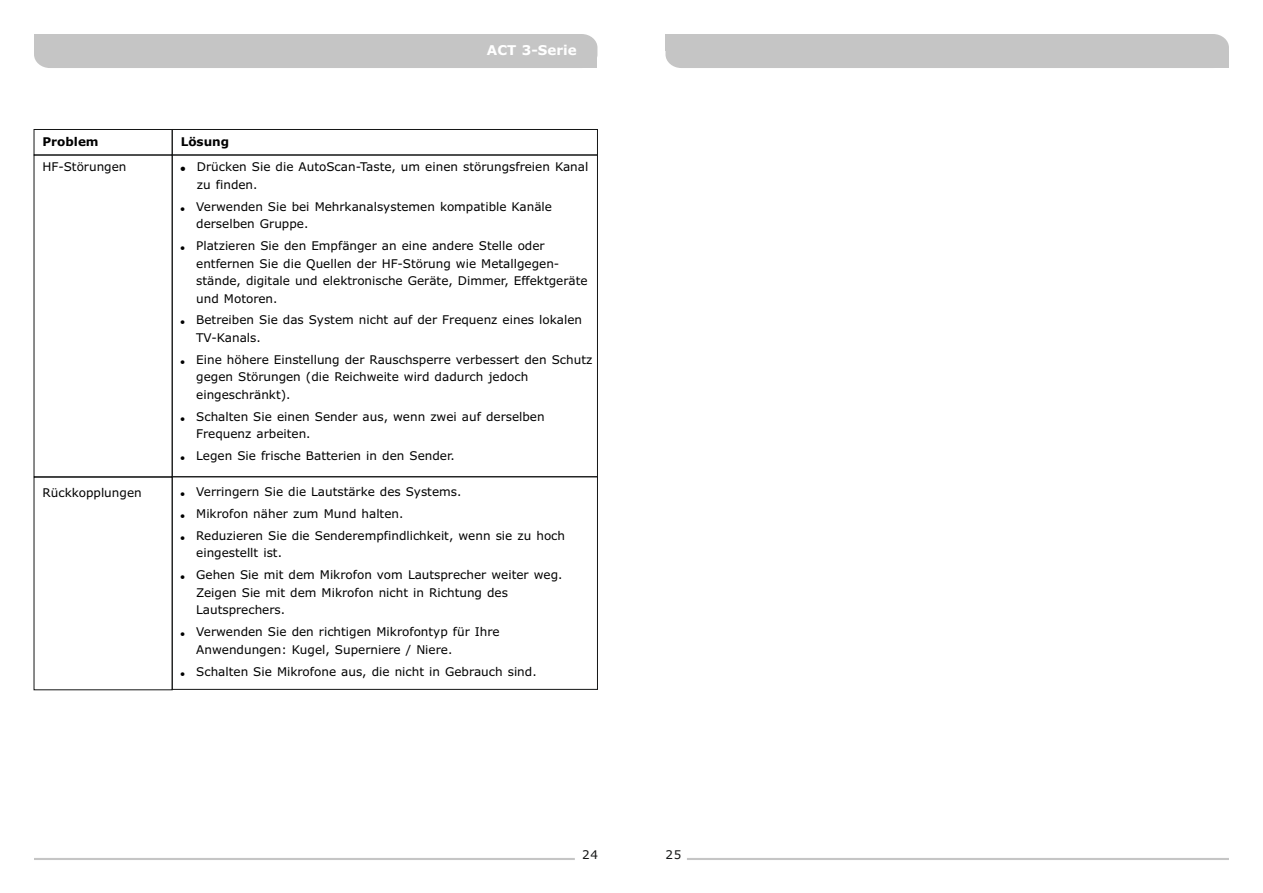
<style>
.page{position:relative;width:1263px;height:893px;background:#fff}
.page>*{position:absolute;margin:0;border:0;box-sizing:border-box;transform-origin:0 0}
.t1{font:700 13.5px "Verdana";color:#fff}
.t2{font:12px/17.5px "Verdana";color:#000}
.t3{font:700 12px "Verdana";color:#000}
.t4{font:12px "Verdana";color:#151616}
</style>
<div class="page">
<div style="left:665px;top:34px;width:564px;height:34px;background:#c5c5c5"></div>
<div style="left:665px;top:34px;width:273px;height:17px;background:#c5c5c5"></div>
<div style="left:938px;top:51px;width:291px;height:17px;background:#c5c5c5"></div>
<div style="left:34px;top:34px;width:563px;height:34px;background:#c5c5c5"></div>
<div style="left:34px;top:34px;width:272px;height:17px;background:#c5c5c5"></div>
<div style="left:306px;top:51px;width:291px;height:17px;background:#c5c5c5"></div>
<hr style="left:34px;top:858px;width:541px;height:2px;background:#c5c5c5">
<hr style="left:687px;top:858px;width:542px;height:2px;background:#c5c5c5">
<div style="left:34px;top:155px;width:139px;height:322px;border:1px solid #151616"></div>
<div style="left:34px;top:129px;width:139px;height:26px;border:1px solid #151616"></div>
<div style="left:172px;top:129px;width:426px;height:26px;border:1px solid #151616"></div>
<div style="left:172px;top:476px;width:426px;height:214px;border:1px solid #151616"></div>
<p class="t1" style="left:487px;top:44px;width:91px">ACT 3-Serie</p>
<p class="t3" style="left:43px;top:137px;width:58px">Problem</p>
<p class="t3" style="left:181px;top:137px;width:50px">Lösung</p>
<p class="t2" style="left:197px;top:159px;width:393px">Drücken Sie die AutoScan-Taste, um einen störungsfreien Kanal zu finden.</p>
<p class="t2" style="left:196px;top:199px;width:357px">Verwenden Sie bei Mehrkanalsystemen kompatible Kanäle derselben Gruppe.</p>
<p class="t2" style="left:196px;top:238px;width:393px">Platzieren Sie den Empfänger an eine andere Stelle oder entfernen Sie die Quellen der HF-Störung wie Metallgegen&shy;stände, digitale und elektronische Geräte, Dimmer, Effektgeräte und Motoren.</p>
<p class="t2" style="left:196px;top:312px;width:387px">Betreiben Sie das System nicht auf der Frequenz eines lokalen<br>TV-Kanals.</p>
<p class="t2" style="left:196px;top:352px;width:398px">Eine höhere Einstellung der Rauschsperre verbessert den Schutz gegen Störungen (die Reichweite wird dadurch jedoch eingeschränkt).</p>
<p class="t2" style="left:196px;top:409px;width:350px">Schalten Sie einen Sender aus, wenn zwei auf derselben<br>Frequenz arbeiten.</p>
<p class="t2" style="left:196px;top:448px;width:260px">Legen Sie frische Batterien in den Sender.</p>
<p class="t2" style="left:196px;top:482px;width:370px;line-height:21.9px">Verringern Sie die Lautstärke des Systems.<br>Mikrofon näher zum Mund halten.<br>Reduzieren Sie die Senderempfindlichkeit, wenn sie zu hoch</p>
<p class="t2" style="left:196px;top:543px;width:368px;line-height:21.9px">eingestellt ist.<br>Gehen Sie mit dem Mikrofon vom Lautsprecher weiter weg.</p>
<p class="t2" style="left:196px;top:585px;width:313px">Zeigen Sie mit dem Mikrofon nicht in Richtung des<br>Lautsprechers.</p>
<p class="t2" style="left:196px;top:624px;width:305px">Verwenden Sie den richtigen Mikrofontyp für Ihre<br>Anwendungen: Kugel, Superniere / Niere.</p>
<p class="t2" style="left:196px;top:663px;width:342px">Schalten Sie Mikrofone aus, die nicht in Gebrauch sind.</p>
<p class="t2" style="left:43px;top:159px;width:86px">HF-Störungen</p>
<p class="t2" style="left:43px;top:485px;width:101px">Rückkopplungen</p>
<p class="t4" style="left:582px;top:850px;width:18px">24</p>
<p class="t4" style="left:665px;top:850px;width:18px">25</p>
</div>
